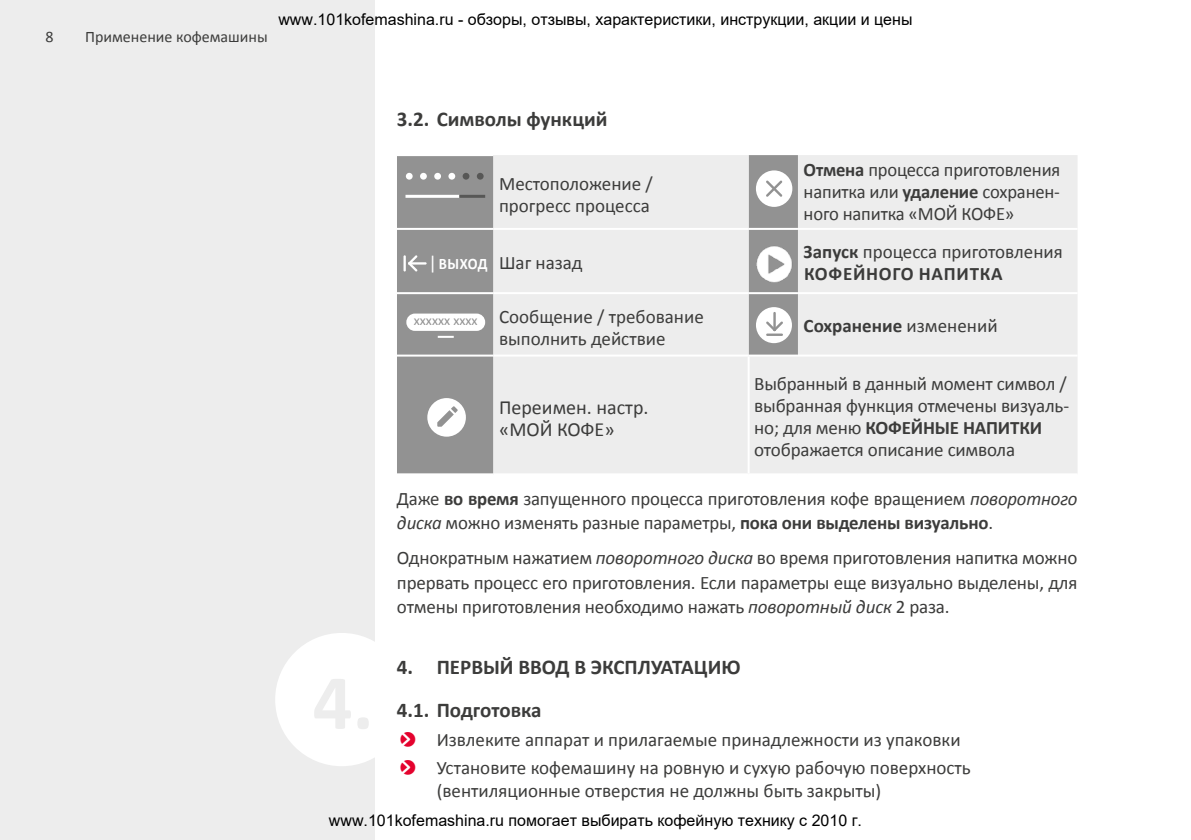
<style>
.page{position:relative;width:1191px;height:840px;background:#fff}
.page>*{position:absolute;margin:0;border:0;box-sizing:border-box;transform-origin:0 0}
.t1{font:700 21px/43px "Calibri";color:#3c3c3b}
.t2{font:20px/22px "Calibri";color:#3c3c3b}
.t3{font:19px/22px "Calibri";letter-spacing:-.01em;color:#3c3c3b}
.t4{font:700 19px/22px "Calibri";letter-spacing:.04em;color:#3c3c3b}
.t5{font:700 19px "Calibri";color:#3c3c3b}
.t6{font:16px "Arial";color:#000}
.t7{font:16px "Calibri";color:#3c3c3b}
.t8{font:700 16px "Calibri";letter-spacing:.025em;color:#fff;scale:.91 1}
.t9{font:14px "Calibri";color:#929292}
.s1{font-weight:700}
.s2{font-size:19px}
.s3{font-weight:400}
.s4{font-style:italic}
</style>
<div class="page">
<div style="left:0;top:0;width:374px;height:839px;background:#ededed"></div>
<div style="left:275px;top:632px;width:133px;height:133px;background:#fff;border-radius:50%"></div>
<div style="left:397px;top:156px;width:96px;height:317px;background:#929292"></div>
<div style="left:493px;top:155px;width:584px;height:318px;background:#ededed"></div>
<div style="left:798px;top:155px;width:279px;height:199px;background:#ededed"></div>
<hr style="left:748px;top:228px;width:50px;height:2px;background:#fff">
<hr style="left:798px;top:228px;width:279px;height:2px;background:#fff">
<hr style="left:748px;top:292px;width:50px;height:2px;background:#fff">
<hr style="left:798px;top:292px;width:279px;height:2px;background:#fff">
<hr style="left:397px;top:228px;width:96px;height:2px;background:#fff">
<hr style="left:493px;top:228px;width:255px;height:2px;background:#fff">
<hr style="left:748px;top:354px;width:50px;height:2px;background:#fff">
<hr style="left:798px;top:354px;width:279px;height:2px;background:#fff">
<hr style="left:397px;top:292px;width:96px;height:2px;background:#fff">
<hr style="left:493px;top:292px;width:255px;height:2px;background:#fff">
<hr style="left:397px;top:354px;width:96px;height:2px;background:#fff">
<hr style="left:493px;top:354px;width:255px;height:2px;background:#fff">
<hr style="left:747px;top:356px;width:2px;height:117px;background:#fff">
<div style="left:462px;top:173px;width:7px;height:6px;background:#575756;border-radius:50%"></div>
<svg style="left:477px;top:173px;width:6px;height:6px"></svg>
<div style="left:448px;top:173px;width:7px;height:6px;background:#fff;border-radius:50%"></div>
<div style="left:420px;top:173px;width:7px;height:6px;background:#fff;border-radius:50%"></div>
<div style="left:406px;top:173px;width:7px;height:6px;background:#fff;border-radius:50%"></div>
<div style="left:434px;top:173px;width:7px;height:6px;background:#fff;border-radius:50%"></div>
<hr style="left:405px;top:195px;width:54px;height:3px;background:#fff">
<hr style="left:459px;top:195px;width:26px;height:3px;background:#575756">
<div style="left:756px;top:170px;width:36px;height:37px;background:#fff;border-radius:50%"></div>
<svg style="left:766px;top:180px;width:16px;height:17px"></svg>
<hr style="left:403px;top:255px;width:3px;height:16px;background:#fff">
<svg style="left:408px;top:255px;width:18px;height:16px"></svg>
<img style="left:750px;top:239px;width:47px;height:48px">
<div style="left:756px;top:307px;width:36px;height:36px;background:#fff;border-radius:50%"></div>
<hr style="left:766px;top:333px;width:17px;height:3px;background:#929292">
<svg style="left:766px;top:312px;width:17px;height:19px"></svg>
<div style="left:427px;top:398px;width:39px;height:38px;background:#fff;border-radius:50%"></div>
<svg style="left:437px;top:406px;width:21px;height:20px"></svg>
<div style="left:406px;top:313px;width:79px;height:18px;background:#fff;border-radius:9px"></div>
<svg style="left:438px;top:335px;width:16px;height:2px"></svg>
<p class="t7" style="left:45px;top:27px;width:10px">8</p>
<p class="t7" style="left:85px;top:27px;width:184px">Применение кофемашины</p>
<p class="t6" style="left:278px;top:8px;width:635px">www.101kofemashina.ru - обзоры, отзывы, характеристики, инструкции, акции и цены</p>
<p class="t1" style="left:397px;top:96px;width:212px">3.2. Символы функций</p>
<p class="t3" style="left:499px;top:172px;width:155px">Местоположение / прогресс процесса</p>
<p class="t3" style="left:803px;top:158px;width:258px;text-align:justify"><span class="s1">Отмена</span> процесса приготовления напитка или <span class="s1">удаление</span> сохранен&shy;ного напитка «МОЙ КОФЕ»</p>
<p class="t8" style="left:430px;top:252px;width:65px"><span class="s2">|</span> ВЫХОД</p>
<p class="t9" style="left:414px;top:311px;width:65px">xxxxxx xxxx</p>
<p class="t3" style="left:499px;top:250px;width:85px">Шаг назад</p>
<p class="t4" style="left:803px;top:240px;width:261px">Запуск <span class="s3">процесса приготовления<br></span>КОФЕЙНОГО НАПИТКА</p>
<p class="t3" style="left:499px;top:304px;width:206px">Сообщение / требование выполнить действие</p>
<p class="t5" style="left:803px;top:312px;width:195px">Сохранение <span class="s3">изменений</span></p>
<p class="t3" style="left:754px;top:371px;width:316px">Выбранный в данный момент символ / выбранная функция отмечены визуаль&shy;но; для меню <span class="s1">КОФЕЙНЫЕ НАПИТКИ </span>отображается описание символа</p>
<p class="t3" style="left:397px;top:485px;width:682px;line-height:24px">Даже <span class="s1">во время</span> запущенного процесса приготовления кофе вращением <span class="s4">поворотного диска</span> можно изменять разные параметры, <span class="s1">пока они выделены визуально</span>.</p>
<p class="t3" style="left:397px;top:545px;width:682px;line-height:24px;text-align:justify">Однократным нажатием <span class="s4">поворотного диска</span> во время приготовления напитка можно прервать процесс его приготовления. Если параметры еще визуально выделены, для отмены приготовления необходимо нажать <span class="s4">поворотный диск</span> 2 раза.</p>
<p class="t2" style="left:499px;top:395px;width:151px">Переимен. настр. «МОЙ КОФЕ»</p>
<p class="t1" style="left:397px;top:644px;width:345px">4. ПЕРВЫЙ ВВОД В ЭКСПЛУАТАЦИЮ<br>4.1. Подготовка</p>
<p class="t3" style="left:437px;top:723px;width:535px;line-height:28.6px">Извлеките аппарат и прилагаемые принадлежности из упаковки<br>Установите кофемашину на ровную и сухую рабочую поверхность</p>
<p class="t3" style="left:437px;top:778px;width:446px">(вентиляционные отверстия не должны быть закрыты)</p>
<p class="t6" style="left:329px;top:808px;width:534px">www.101kofemashina.ru помогает выбирать кофейную технику с 2010 г.</p>
</div>
